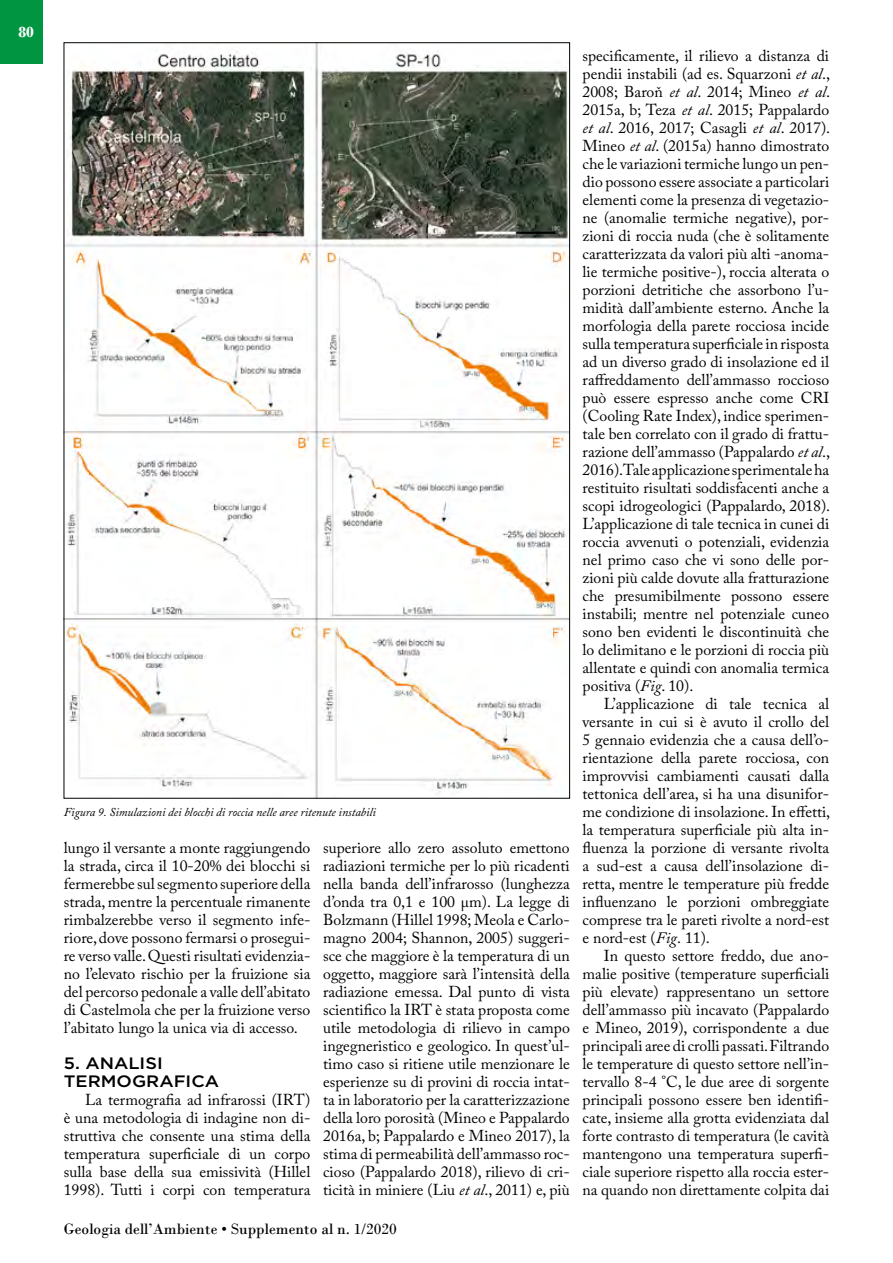
<style>
.page{position:relative;width:893px;height:1263px;background:#fff}
.page>*{position:absolute;margin:0;border:0;box-sizing:border-box;transform-origin:0 0}
.t1{font:500 16.5px/18px "Gotham HTF";color:#000;scale:1.1 1}
.t2{font:15.75px/18px "Adobe Caslon Pro";color:#000;text-align:justify}
.t3{font:15.75px "Bodoni";color:#000}
.t4{font:700 15.75px "Bodoni";color:#fff}
.t5{font:italic 12px "Adobe Caslon Pro";color:#000}
.s1{font-style:italic}
</style>
<div class="page">
<div style="left:0;top:0;width:43px;height:64px;background:#009641"></div>
<img style="left:66px;top:45px;width:502px;height:751px">
<p class="t4" style="left:19px;top:23px;width:17px">80</p>
<p class="t5" style="left:64px;top:805px;width:314px">Figura 9. Simulazioni dei blocchi di roccia nelle aree ritenute instabili</p>
<p class="t2" style="left:64px;top:838px;width:248px">lungo il versante a monte raggiungendo la strada, circa il 10-20% dei blocchi si fermerebbe sul segmento superiore della strada, mentre la percentuale rimanente rimbalzerebbe verso il segmento infe&shy;riore, dove possono fermarsi o prosegui&shy;re verso valle. Questi risultati evidenzia&shy;no l’elevato rischio per la fruizione sia del percorso pedonale a valle dell’abitato di Castelmola che per la fruizione verso l’abitato lungo la unica via di accesso.</p>
<p class="t1" style="left:64px;top:1053px;width:143px">5. ANALISI<br>TERMOGRAFICA</p>
<p class="t2" style="left:64px;top:1090px;width:248px;text-indent:21px">La termografia ad infrarossi (IRT) è una metodologia di indagine non di&shy;struttiva che consente una stima della temperatura superficiale di un corpo sulla base della sua emissività (Hillel 1998). Tutti i corpi con temperatura</p>
<p class="t2" style="left:323px;top:838px;width:248px">superiore allo zero assoluto emettono radiazioni termiche per lo più ricadenti nella banda dell’infrarosso (lunghezza d’onda tra 0,1 e 100 μm). La legge di Bolzmann (Hillel 1998; Meola e Carlo&shy;magno 2004; Shannon, 2005) suggeri&shy;sce che maggiore è la temperatura di un oggetto, maggiore sarà l’intensità della radiazione emessa. Dal punto di vista scientifico la IRT è stata proposta come utile metodologia di rilievo in campo ingegneristico e geologico. In quest’ul&shy;timo caso si ritiene utile menzionare le esperienze su di provini di roccia intat&shy;ta in laboratorio per la caratterizzazione della loro porosità (Mineo e Pappalardo 2016a, b; Pappalardo e Mineo 2017), la stima di permeabilità dell’ammasso roc&shy;cioso (Pappalardo 2018), rilievo di cri&shy;ticità in miniere (Liu <span class="s1">et al</span>., 2011) e, più</p>
<p class="t3" style="left:64px;top:1220px;width:335px">Geologia dell’Ambiente • Supplemento al n. 1/2020</p>
<p class="t2" style="left:583px;top:46px;width:249px">specificamente, il rilievo a distanza di pendii instabili (ad es. Squarzoni <span class="s1">et al</span>., 2008; Baroň <span class="s1">et al</span>. 2014; Mineo <span class="s1">et al</span>.<br>2015a, b; Teza <span class="s1">et al</span>. 2015; Pappalardo <span class="s1">et al</span>. 2016, 2017; Casagli <span class="s1">et al</span>. 2017).<br>Mineo <span class="s1">et al</span>. (2015a) hanno dimostrato che le variazioni termiche lungo un pen&shy;dio possono essere associate a particolari elementi come la presenza di vegetazio&shy;ne (anomalie termiche negative), por&shy;zioni di roccia nuda (che è solitamente caratterizzata da valori più alti -anoma&shy;lie termiche positive-), roccia alterata o porzioni detritiche che assorbono l’u&shy;midità dall’ambiente esterno. Anche la morfologia della parete rocciosa incide sulla temperatura superficiale in risposta ad un diverso grado di insolazione ed il raffreddamento dell’ammasso roccioso può essere espresso anche come CRI (Cooling Rate Index), indice sperimen&shy;tale ben correlato con il grado di frattu&shy;razione dell’ammasso (Pappalardo <span class="s1">et al</span>., 2016). Tale applicazione sperimentale ha restituito risultati soddisfacenti anche a scopi idrogeologici (Pappalardo, 2018).<br>L’applicazione di tale tecnica in cunei di roccia avvenuti o potenziali, evidenzia nel primo caso che vi sono delle por&shy;zioni più calde dovute alla fratturazione che presumibilmente possono essere instabili; mentre nel potenziale cuneo sono ben evidenti le discontinuità che lo delimitano e le porzioni di roccia più allentate e quindi con anomalia termica positiva (<span class="s1">Fig</span>. 10).</p>
<p class="t2" style="left:583px;top:694px;width:249px;text-indent:21px">L’applicazione di tale tecnica al versante in cui si è avuto il crollo del 5 gennaio evidenzia che a causa dell’o&shy;rientazione della parete rocciosa, con improvvisi cambiamenti causati dalla tettonica dell’area, si ha una disunifor&shy;me condizione di insolazione. In effetti, la temperatura superficiale più alta in&shy;fluenza la porzione di versante rivolta a sud-est a causa dell’insolazione di&shy;retta, mentre le temperature più fredde influenzano le porzioni ombreggiate comprese tra le pareti rivolte a nord-est e nord-est (<span class="s1">Fig</span>. 11).</p>
<p class="t2" style="left:583px;top:946px;width:248px;text-indent:21px">In questo settore freddo, due ano&shy;malie positive (temperature superficiali più elevate) rappresentano un settore dell’ammasso più incavato (Pappalardo e Mineo, 2019), corrispondente a due principali aree di crolli passati. Filtrando le temperature di questo settore nell’in&shy;tervallo 8-4 °C, le due aree di sorgente principali possono essere ben identifi&shy;cate, insieme alla grotta evidenziata dal forte contrasto di temperatura (le cavità mantengono una temperatura superfi&shy;ciale superiore rispetto alla roccia ester&shy;na quando non direttamente colpita dai</p>
</div>
